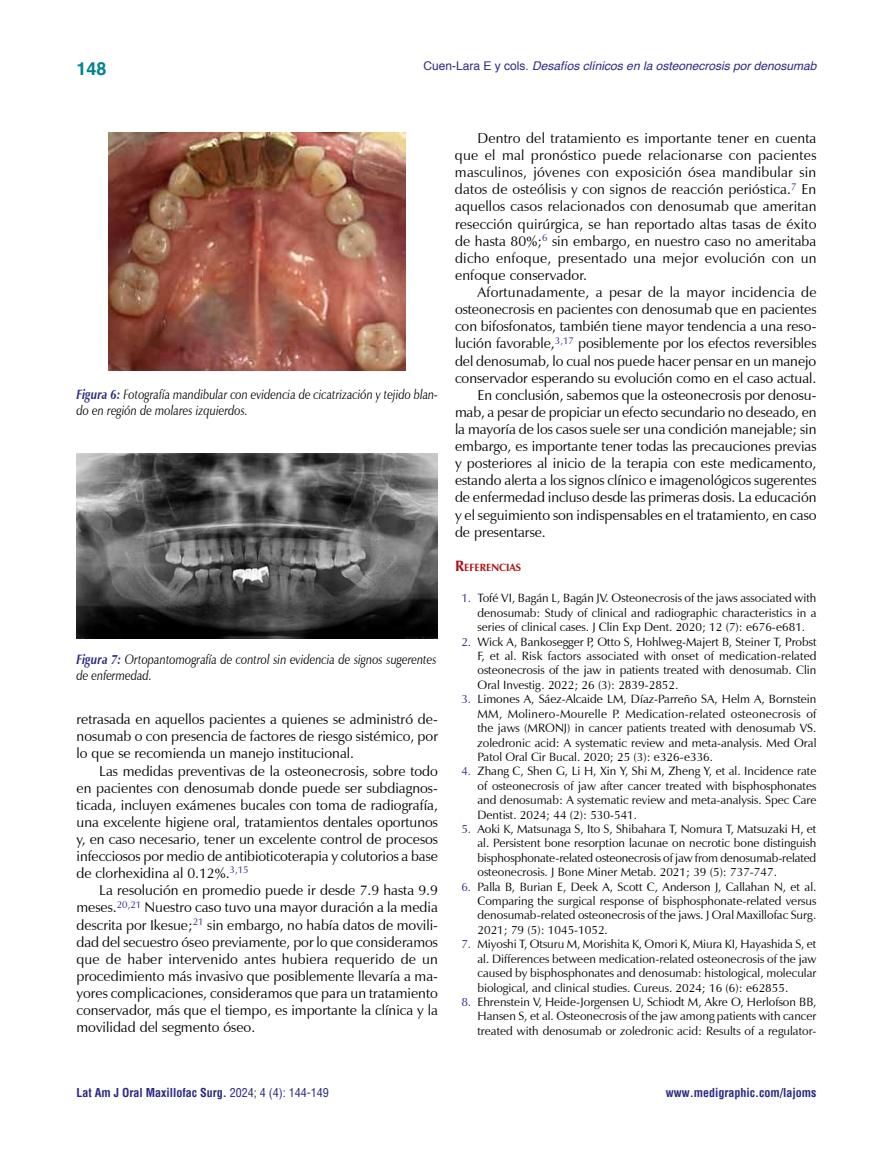
<style>
.page{position:relative;width:893px;height:1149px;background:#fff}
.page>*{position:absolute;margin:0;border:0;box-sizing:border-box;transform-origin:0 0}
.t1{font:700 18px "Helvetica";color:#008390}
.t2{font:14.25px/17.1px "Zapf Humanist 601 BT";color:#000;text-align:justify}
.t3{font:italic 13.5px/16.2px "Zapf Humanist 601 BT";letter-spacing:.005em;color:#000;scale:.85 1}
.t4{font:12px/14.4px "Zapf Humanist 601 BT";color:#000;text-align:justify}
.t5{font:700 condensed 12px "Helvetica";color:#2a2a86}
.t6{font:italic 12px "Helvetica";color:#2a2a86}
.t7{font:700 10.5px "Zapf Humanist 601 BT";color:#b11116}
.s1{font-style:normal}
.s2{font-weight:700;color:#2a2a86}
.s3{font-size:15px}
.s4{color:#2a2a86}
.s5{font-weight:400}
</style>
<div class="page">
<img style="left:109px;top:132px;width:297px;height:238px">
<img style="left:77px;top:453px;width:361px;height:185px">
<p class="t1" style="left:77px;top:54px;width:32px">148</p>
<p class="t6" style="left:424px;top:56px;width:394px"><span class="s1">Cuen-Lara E y cols.</span> Desafíos clínicos en la osteonecrosis por denosumab</p>
<p class="t3" style="left:77px;top:386px;width:427px"><span class="s2">Figura 6:</span> Fotografía mandibular con evidencia de cicatrización y tejido blan&shy;do en región de molares izquierdos.</p>
<p class="t3" style="left:77px;top:651px;width:425px"><span class="s2">Figura 7:</span> Ortopantomografía de control sin evidencia de signos sugerentes de enfermedad.</p>
<p class="t2" style="left:77px;top:710px;width:363px">retrasada en aquellos pacientes a quienes se administró de&shy;nosumab o con presencia de factores de riesgo sistémico, por lo que se recomienda un manejo institucional.</p>
<p class="t2" style="left:77px;top:761px;width:363px;text-indent:23px">Las medidas preventivas de la osteonecrosis, sobre todo en pacientes con denosumab donde puede ser subdiagnos&shy;ticada, incluyen exámenes bucales con toma de radiografía, una excelente higiene oral, tratamientos dentales oportunos y, en caso necesario, tener un excelente control de procesos infecciosos por medio de antibioticoterapia y colutorios a base de clorhexidina al 0.12%.<sup>3,15</sup></p>
<p class="t2" style="left:77px;top:881px;width:363px;text-indent:23px">La resolución en promedio puede ir desde 7.9 hasta 9.9 meses.<sup>20,21</sup> Nuestro caso tuvo una mayor duración a la media descrita por Ikesue;<sup>21</sup> sin embargo, no había datos de movili&shy;dad del secuestro óseo previamente, por lo que consideramos que de haber intervenido antes hubiera requerido de un procedimiento más invasivo que posiblemente llevaría a ma&shy;yores complicaciones, consideramos que para un tratamiento conservador, más que el tiempo, es importante la clínica y la movilidad del segmento óseo.</p>
<p class="t2" style="left:455px;top:129px;width:363px;text-indent:23px">Dentro del tratamiento es importante tener en cuenta que el mal pronóstico puede relacionarse con pacientes masculinos, jóvenes con exposición ósea mandibular sin datos de osteólisis y con signos de reacción perióstica.<sup>7</sup> En aquellos casos relacionados con denosumab que ameritan resección quirúrgica, se han reportado altas tasas de éxito de hasta 80%;<sup>6</sup> sin embargo, en nuestro caso no ameritaba dicho enfoque, presentado una mejor evolución con un enfoque conservador.</p>
<p class="t2" style="left:477px;top:283px;width:341px">Afortunadamente, a pesar de la mayor incidencia de</p>
<p class="t2" style="left:455px;top:300px;width:363px">osteonecrosis en pacientes con denosumab que en pacientes</p>
<p class="t2" style="left:455px;top:318px;width:363px">con bifosfonatos, también tiene mayor tendencia a una reso-</p>
<p class="t2" style="left:455px;top:335px;width:363px">lución favorable,<sup>3,17</sup> posiblemente por los efectos reversibles</p>
<p class="t2" style="left:455px;top:352px;width:363px">del denosumab, lo cual nos puede hacer pensar en un manejo</p>
<p class="t2" style="left:455px;top:369px;width:363px">conservador esperando su evolución como en el caso actual.</p>
<p class="t2" style="left:477px;top:386px;width:340px">En conclusión, sabemos que la osteonecrosis por denosu-</p>
<p class="t2" style="left:455px;top:403px;width:363px">mab, a pesar de propiciar un efecto secundario no deseado, en</p>
<p class="t2" style="left:455px;top:420px;width:363px">la mayoría de los casos suele ser una condición manejable; sin</p>
<p class="t2" style="left:455px;top:437px;width:363px">embargo, es importante tener todas las precauciones previas</p>
<p class="t2" style="left:455px;top:454px;width:363px">y posteriores al inicio de la terapia con este medicamento,</p>
<p class="t2" style="left:455px;top:471px;width:363px">estando alerta a los signos clínico e imagenológicos sugerentes</p>
<p class="t2" style="left:455px;top:489px;width:363px">de enfermedad incluso desde las primeras dosis. La educación</p>
<p class="t2" style="left:455px;top:506px;width:363px">y el seguimiento son indispensables en el tratamiento, en caso</p>
<p class="t2" style="left:455px;top:523px;width:92px">de presentarse.</p>
<p class="t7" style="left:455px;top:560px;width:68px"><span class="s3">R</span>EFERENCIAS</p>
<p class="t4" style="left:477px;top:591px;width:340px;text-indent:-16px"><span class="s4">1.</span> Tofé VI, Bagán L, Bagán JV. Osteonecrosis of the jaws associated with denosumab: Study of clinical and radiographic characteristics in a series of clinical cases. J Clin Exp Dent. 2020; 12 (7): e676-e681.</p>
<p class="t4" style="left:477px;top:634px;width:341px;text-indent:-16px"><span class="s4">2.</span> Wick A, Bankosegger P, Otto S, Hohlweg-Majert B, Steiner T, Probst F, et al. Risk factors associated with onset of medication-related osteonecrosis of the jaw in patients treated with denosumab. Clin Oral Investig. 2022; 26 (3): 2839-2852.</p>
<p class="t4" style="left:477px;top:691px;width:340px;text-indent:-16px"><span class="s4">3.</span> Limones A, Sáez-Alcaide LM, Díaz-Parreño SA, Helm A, Bornstein MM, Molinero-Mourelle P. Medication-related osteonecrosis of the jaws (MRONJ) in cancer patients treated with denosumab VS. zoledronic acid: A systematic review and meta-analysis. Med Oral Patol Oral Cir Bucal. 2020; 25 (3): e326-e336.</p>
<p class="t4" style="left:477px;top:763px;width:340px;text-indent:-16px"><span class="s4">4.</span> Zhang C, Shen G, Li H, Xin Y, Shi M, Zheng Y, et al. Incidence rate of osteonecrosis of jaw after cancer treated with bisphosphonates and denosumab: A systematic review and meta-analysis. Spec Care Dentist. 2024; 44 (2): 530-541.</p>
<p class="t4" style="left:477px;top:821px;width:340px;text-indent:-16px"><span class="s4">5.</span> Aoki K, Matsunaga S, Ito S, Shibahara T, Nomura T, Matsuzaki H, et al. Persistent bone resorption lacunae on necrotic bone distinguish bisphosphonate-related osteonecrosis of jaw from denosumab-related osteonecrosis. J Bone Miner Metab. 2021; 39 (5): 737-747.</p>
<p class="t4" style="left:477px;top:879px;width:341px;text-indent:-16px"><span class="s4">6.</span> Palla B, Burian E, Deek A, Scott C, Anderson J, Callahan N, et al.<br>Comparing the surgical response of bisphosphonate-related versus denosumab-related osteonecrosis of the jaws. J Oral Maxillofac Surg.<br>2021; 79 (5): 1045-1052.</p>
<p class="t4" style="left:477px;top:936px;width:340px;text-indent:-16px"><span class="s4">7.</span> Miyoshi T, Otsuru M, Morishita K, Omori K, Miura KI, Hayashida S, et al. Differences between medication-related osteonecrosis of the jaw caused by bisphosphonates and denosumab: histological, molecular biological, and clinical studies. Cureus. 2024; 16 (6): e62855.</p>
<p class="t4" style="left:477px;top:994px;width:340px;text-indent:-16px"><span class="s4">8.</span> Ehrenstein V, Heide-Jorgensen U, Schiodt M, Akre O, Herlofson BB, Hansen S, et al. Osteonecrosis of the jaw among patients with cancer treated with denosumab or zoledronic acid: Results of a regulator-</p>
<p class="t5" style="left:77px;top:1084px;width:254px">Lat Am J Oral Maxillofac Surg. <span class="s5">2024; 4 (4): 144-149</span></p>
<p class="t5" style="left:666px;top:1084px;width:152px">www.medigraphic.com/lajoms</p>
</div>
